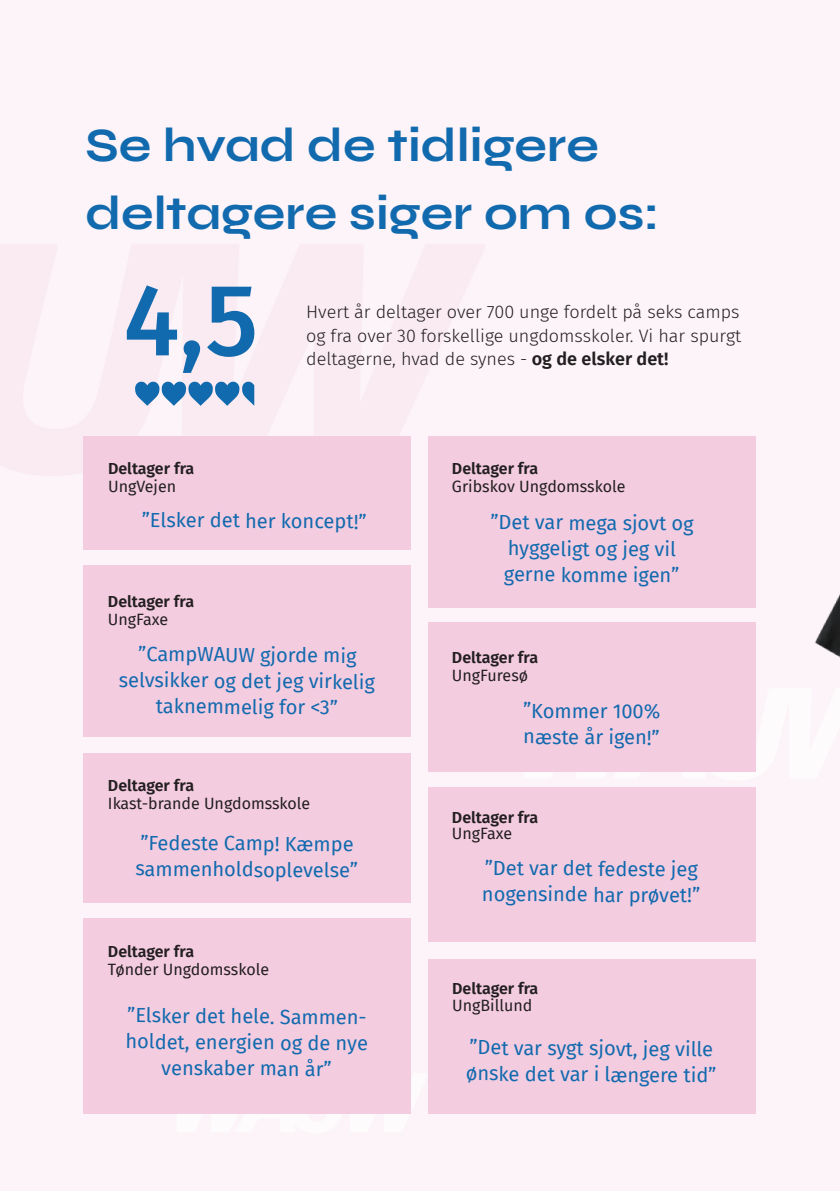
<style>
.page{position:relative;width:840px;height:1191px;background:#fff}
.page>*{position:absolute;margin:0;border:0;box-sizing:border-box;transform-origin:0 0}
.Brødtekst_12pt{font:500 102px "Fira Sans";color:#126aae}
.Dag_pt30{font:700 48px "Syne";color:#126aae}
.Brødtekst_10pt{font:20px/26px "Fira Sans";color:#126aae;text-align:center}
.Brødtekst_12pt-2{font:300 18px/23.4px "Fira Sans";color:#231f20}
.t1{font:16px "Fira Sans";color:#231f20}
.t2{font:600 16px "Fira Sans";color:#231f20}
.s1{font-weight:600}
</style>
<div class="page">
<div style="left:756px;top:363px;width:83px;height:489px;background:#fcf4f8"></div>
<svg style="left:135px;top:381px;width:119px;height:25px;background:#6c9cc9"></svg>
<div style="left:83px;top:436px;width:328px;height:113px;background:#f4cce0"></div>
<div style="left:428px;top:436px;width:327px;height:172px;background:#f4cce0"></div>
<div style="left:428px;top:622px;width:327px;height:149px;background:#f4cce0"></div>
<div style="left:83px;top:565px;width:327px;height:172px;background:#f4cce0"></div>
<div style="left:83px;top:753px;width:327px;height:149px;background:#f4cce0"></div>
<div style="left:427px;top:787px;width:328px;height:154px;background:#f4cce0"></div>
<div style="left:83px;top:918px;width:327px;height:195px;background:#f4cce0"></div>
<div style="left:428px;top:959px;width:327px;height:154px;background:#f4cce0"></div>
<p class="Dag_pt30" style="left:85px;top:116px;width:514px">Se hvad de tidligere</p>
<p class="Dag_pt30" style="left:85px;top:184px;width:574px">deltagere siger om os:</p>
<p class="Brødtekst_12pt" style="left:123px;top:238px;width:136px">4,5</p>
<p class="Brødtekst_12pt-2" style="left:306px;top:300px;width:436px">Hvert år deltager over 700 unge fordelt på seks camps og fra over 30 forskellige ungdomsskoler. Vi har spurgt</p>
<p class="Brødtekst_12pt-2" style="left:306px;top:347px;width:363px">deltagerne, hvad de synes - <span class="s1">og de elsker det!</span></p>
<p class="t2" style="left:108px;top:455px;width:88px">Deltager fra</p>
<p class="t1" style="left:108px;top:474px;width:70px">UngVejen</p>
<p class="Brødtekst_10pt" style="left:142px;top:505px;width:226px;rotate:1deg">”Elsker det her koncept!”</p>
<p class="t2" style="left:108px;top:588px;width:88px">Deltager fra</p>
<p class="t1" style="left:108px;top:607px;width:62px">UngFaxe</p>
<p class="Brødtekst_10pt" style="left:138px;top:639px;width:219px;rotate:1deg">”CampWAUW gjorde mig</p>
<p class="Brødtekst_10pt" style="left:119px;top:665px;width:257px;rotate:1deg">selvsikker og det jeg virkelig</p>
<p class="Brødtekst_10pt" style="left:156px;top:691px;width:183px;rotate:1deg">taknemmelig for &lt;3”</p>
<p class="t2" style="left:108px;top:772px;width:88px">Deltager fra</p>
<p class="t1" style="left:108px;top:791px;width:204px">Ikast-brande Ungdomsskole</p>
<p class="Brødtekst_10pt" style="left:141px;top:828px;width:215px;rotate:1deg">”Fedeste Camp! Kæmpe</p>
<p class="Brødtekst_10pt" style="left:136px;top:854px;width:224px;rotate:1deg">sammenholdsoplevelse”</p>
<p class="t2" style="left:108px;top:938px;width:88px">Deltager fra</p>
<p class="t1" style="left:108px;top:957px;width:162px">Tønder Ungdomsskole</p>
<p class="Brødtekst_10pt" style="left:126px;top:1000px;width:244px;rotate:1deg">”Elsker det hele. Sammen&shy;holdet, energien og de nye venskaber man år”</p>
<p class="t2" style="left:451px;top:455px;width:88px">Deltager fra</p>
<p class="t1" style="left:451px;top:474px;width:175px">Gribskov Ungdomsskole</p>
<p class="Brødtekst_10pt" style="left:490px;top:507px;width:205px;rotate:1deg">”Det var mega sjovt og</p>
<p class="Brødtekst_10pt" style="left:508px;top:534px;width:170px;rotate:1deg">hyggeligt og jeg vil</p>
<p class="Brødtekst_10pt" style="left:504px;top:560px;width:177px;rotate:1deg">gerne komme igen”</p>
<p class="t2" style="left:451px;top:644px;width:88px">Deltager fra</p>
<p class="t1" style="left:451px;top:663px;width:78px">UngFuresø</p>
<p class="Brødtekst_10pt" style="left:523px;top:696px;width:138px;rotate:1deg">”Kommer 100%</p>
<p class="Brødtekst_10pt" style="left:523px;top:722px;width:138px;rotate:1deg">næste år igen!”</p>
<p class="t2" style="left:451px;top:804px;width:88px">Deltager fra</p>
<p class="t1" style="left:451px;top:821px;width:62px">UngFaxe</p>
<p class="Brødtekst_10pt" style="left:485px;top:853px;width:214px;rotate:1deg">”Det var det fedeste jeg</p>
<p class="Brødtekst_10pt" style="left:482px;top:879px;width:220px;rotate:1deg">nogensinde har prøvet!”</p>
<p class="t2" style="left:452px;top:975px;width:88px">Deltager fra</p>
<p class="t1" style="left:452px;top:993px;width:82px">UngBillund</p>
<p class="Brødtekst_10pt" style="left:466px;top:1032px;width:252px;text-align:left;rotate:1deg">”Det var sygt sjovt, jeg ville ønske det var i længere tid”</p>
</div>
